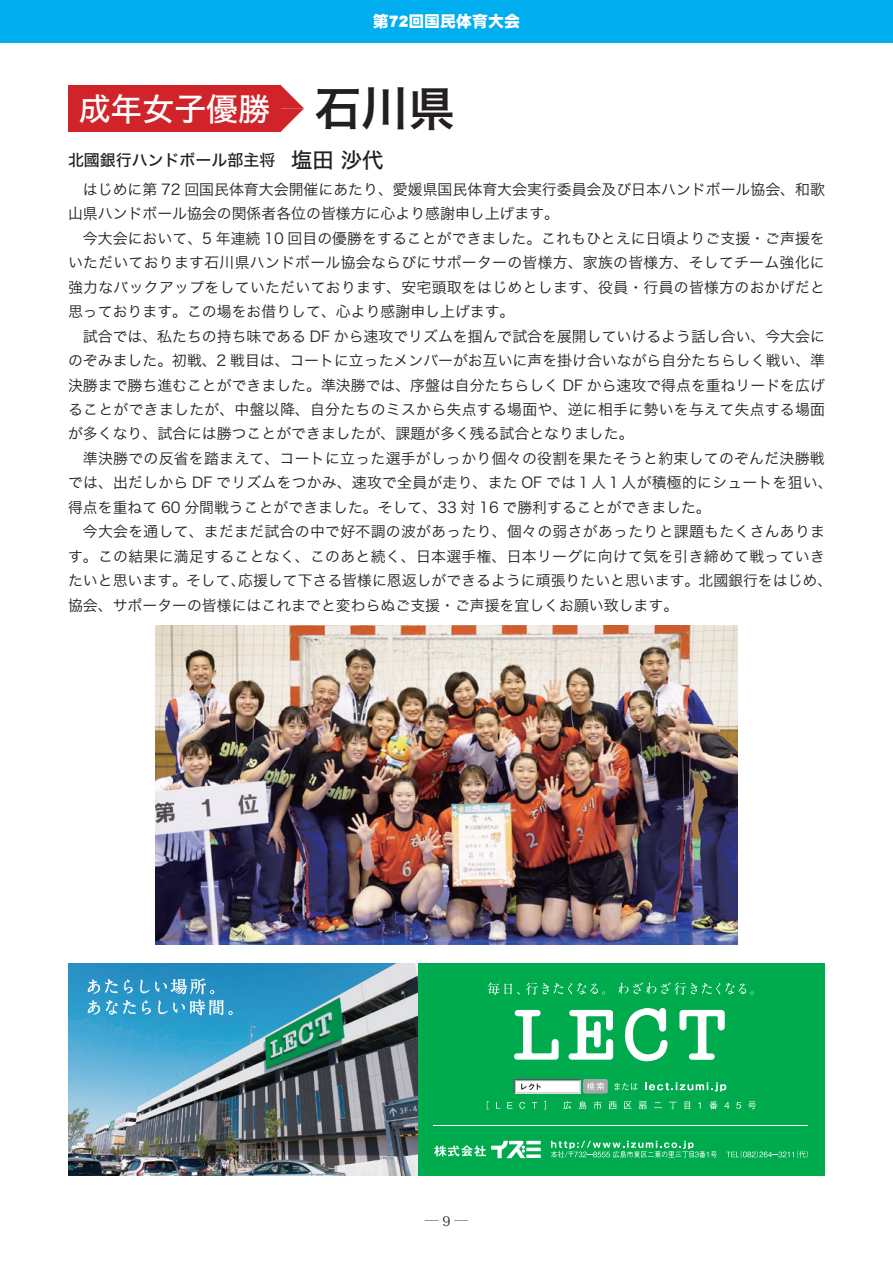
<style>
.page{position:relative;width:893px;height:1263px;background:#fff}
.page>*{position:absolute;margin:0;border:0;box-sizing:border-box;transform-origin:0 0}
.t1{font:31.95px "Hira Kaku Std W5";color:#fff}
.t2{font:15.9px "Hira Kaku Std W5";color:#231f20}
.t3{font:15.9px "DHP Gothic EB WIN RKSJ H";color:#fff}
.t4{font:14.85px/24.5px "Hira Kaku Std W3";color:#231f20}
.t5{font:14.85px/24.5px "Hira Kaku Std W3";letter-spacing:.02em;color:#231f20}
.t6{font:13.8px "Koz Min Pro";color:#231f20}
.s1{font-family:"Hira Kaku Std W6";font-size:46.8px;color:#231f20}
.s2{font-size:21.3px}
.s3{font-size:13.35px}
</style>
<div class="page">
<img style="left:155px;top:625px;width:583px;height:319px">
<div style="left:68px;top:85px;width:213px;height:47px;background:#d1232a"></div>
<svg style="left:281px;top:85px;width:23px;height:47px"></svg>
<div style="left:417px;top:963px;width:408px;height:213px;background:#00ab4d"></div>
<img style="left:68px;top:963px;width:349px;height:213px">
<svg style="left:487px;top:982px;width:33px;height:13px"></svg>
<svg style="left:526px;top:982px;width:79px;height:13px"></svg>
<svg style="left:619px;top:982px;width:134px;height:13px;background:#23b665"></svg>
<svg style="left:624px;top:1008px;width:44px;height:54px"></svg>
<svg style="left:514px;top:1010px;width:45px;height:50px"></svg>
<svg style="left:679px;top:1010px;width:46px;height:50px"></svg>
<svg style="left:568px;top:1010px;width:45px;height:50px"></svg>
<svg style="left:487px;top:1101px;width:2px;height:8px"></svg>
<svg style="left:496px;top:1102px;width:4px;height:6px"></svg>
<svg style="left:507px;top:1102px;width:5px;height:6px"></svg>
<svg style="left:519px;top:1102px;width:6px;height:7px"></svg>
<svg style="left:532px;top:1102px;width:5px;height:6px"></svg>
<svg style="left:544px;top:1101px;width:2px;height:8px"></svg>
<svg style="left:563px;top:1101px;width:8px;height:8px"></svg>
<svg style="left:579px;top:1101px;width:7px;height:8px"></svg>
<svg style="left:594px;top:1101px;width:8px;height:8px"></svg>
<svg style="left:609px;top:1101px;width:8px;height:8px"></svg>
<svg style="left:624px;top:1101px;width:7px;height:8px"></svg>
<svg style="left:639px;top:1101px;width:8px;height:8px"></svg>
<svg style="left:654px;top:1102px;width:8px;height:6px"></svg>
<svg style="left:669px;top:1102px;width:8px;height:7px"></svg>
<svg style="left:685px;top:1101px;width:5px;height:8px"></svg>
<svg style="left:698px;top:1102px;width:3px;height:6px"></svg>
<svg style="left:709px;top:1101px;width:9px;height:8px"></svg>
<svg style="left:724px;top:1102px;width:5px;height:6px"></svg>
<svg style="left:736px;top:1102px;width:5px;height:7px"></svg>
<svg style="left:748px;top:1101px;width:8px;height:8px"></svg>
<svg style="left:614px;top:1083px;width:23px;height:7px"></svg>
<svg style="left:645px;top:1082px;width:81px;height:9px"></svg>
<svg style="left:514px;top:1079px;width:94px;height:14px"></svg>
<svg style="left:727px;top:1151px;width:81px;height:7px"></svg>
<svg style="left:551px;top:1141px;width:166px;height:17px;background:#36bc72"></svg>
<hr style="left:526px;top:1141px;width:15px;height:3px;background:#fff">
<hr style="left:526px;top:1148px;width:15px;height:3px;background:#fff">
<svg style="left:526px;top:1154px;width:15px;height:4px"></svg>
<svg style="left:434px;top:1141px;width:91px;height:17px"></svg>
<hr style="left:434px;top:1126px;width:374px;height:1px;background:#fff">
<svg style="left:88px;top:978px;width:145px;height:37px;background:#4ca5cf"></svg>
<div style="left:0;top:0;width:893px;height:43px;background:#00aeef"></div>
<p class="t3" style="left:373px;top:13px;width:149px">第72回国民体育大会</p>
<h1 class="t1" style="left:79px;top:84px;width:378px">成年女子優勝 <span class="s1">石川県</span></h1>
<p class="t2" style="left:68px;top:147px;width:317px">北國銀行ハンドボール部主将　<span class="s2">塩田 沙代</span></p>
<p class="t4" style="left:68px;top:177px;width:758px;text-indent:15px">はじめに第 72 回国民体育大会開催にあたり、愛媛県国民体育大会実行委員会及び日本ハンドボール協会、和歌山県ハンドボール協会の関係者各位の皆様方に心より感謝申し上げます。</p>
<p class="t4" style="left:68px;top:226px;width:759px;text-align:justify;text-indent:15px">今大会において、5 年連続 10 回目の優勝をすることができました。これもひとえに日頃よりご支援・ご声援をいただいております石川県ハンドボール協会ならびにサポーターの皆様方、家族の皆様方、そしてチーム強化に強力なバックアップをしていただいております、安宅頭取をはじめとします、役員・行員の皆様方のおかげだと思っております。この場をお借りして、心より感謝申し上げます。</p>
<p class="t4" style="left:68px;top:324px;width:759px;text-align:justify;text-indent:15px">試合では、私たちの持ち味である DF から速攻でリズムを掴んで試合を展開していけるよう話し合い、今大会にのぞみました。初戦、2 戦目は、コートに立ったメンバーがお互いに声を掛け合いながら自分たちらしく戦い、準決勝まで勝ち進むことができました。準決勝では、序盤は自分たちらしく DF から速攻で得点を重ねリードを広げることができましたが、中盤以降、自分たちのミスから失点する場面や、逆に相手に勢いを与えて失点する場面が多くなり、試合には勝つことができましたが、課題が多く残る試合となりました。</p>
<p class="t4" style="left:68px;top:446px;width:766px;text-indent:15px">準決勝での反省を踏まえて、コートに立った選手がしっかり個々の役割を果たそうと約束してのぞんだ決勝戦では、出だしから DF でリズムをつかみ、速攻で全員が走り、また OF では１人１人が積極的にシュートを狙い、得点を重ねて 60 分間戦うことができました。そして、33 対 16 で勝利することができました。</p>
<p class="t5" style="left:68px;top:519px;width:766px;text-indent:15px">今大会を通して、まだまだ試合の中で好不調の波があったり、個々の弱さがあったりと課題もたくさんあります。この結果に満足することなく、このあと続く、日本選手権、日本リーグに向けて気を引き締めて戦っていきたいと思います。そして、応援して下さる皆様に恩返しができるように頑張りたいと思います。北國銀行をはじめ、協会、サポーターの皆様にはこれまでと変わらぬご支援・ご声援を宜しくお願い致します。</p>
<p class="t6" style="left:425px;top:1211px;width:45px">― <span class="s3">9</span> ―</p>
</div>
